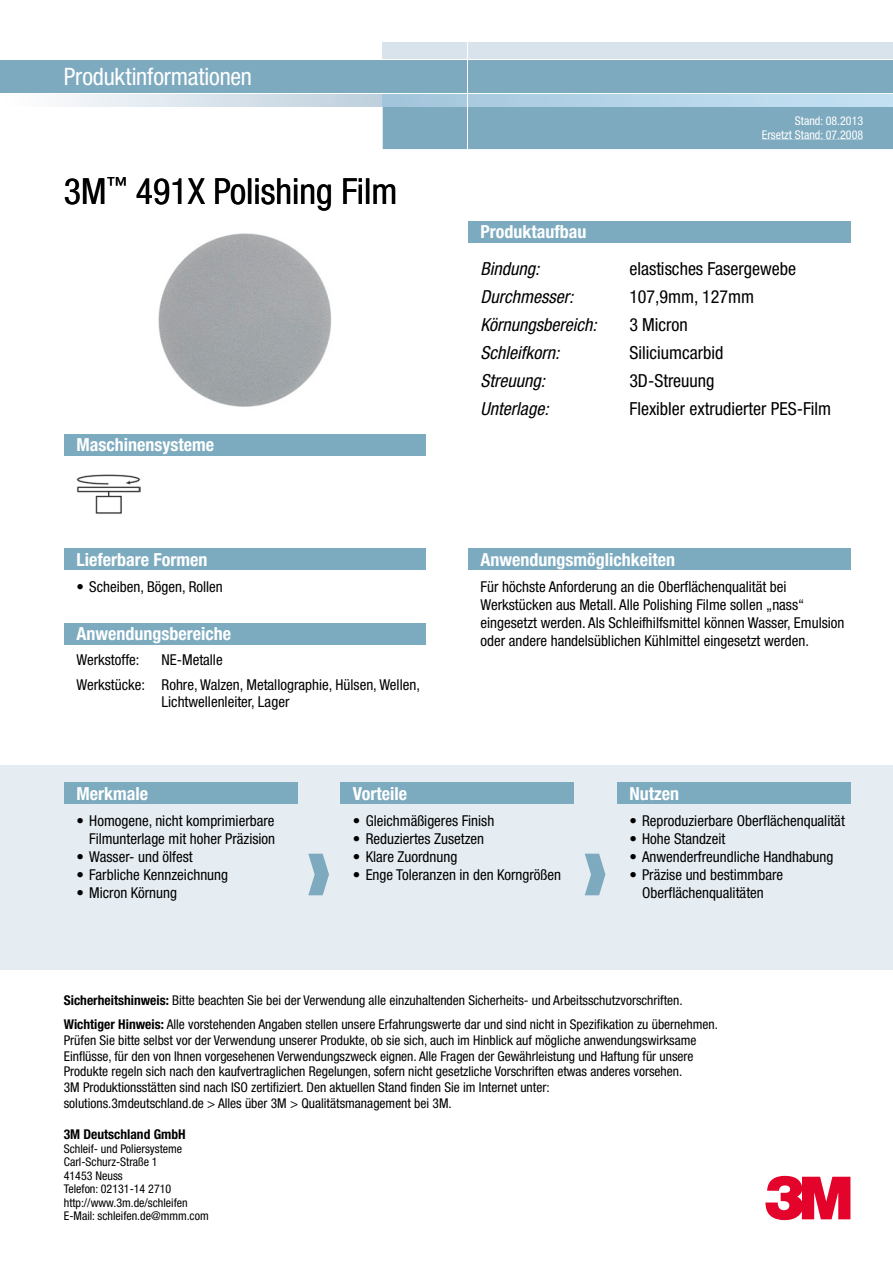
<style>
.page{position:relative;width:893px;height:1263px;background:#fff}
.page>*{position:absolute;margin:0;border:0;box-sizing:border-box;transform-origin:0 0}
.t1{font:condensed 36px "Helvetica Neue LT Pro";color:#000}
.t2{font:condensed 24px "Helvetica Neue LT Pro";letter-spacing:-.005em;color:#fff}
.t3{font:700 condensed 18px "Helvetica Neue LT Pro";color:#fff}
.t4{font:condensed 18px "Helvetica Neue LT Pro";color:#000}
.t5{font:italic condensed 18px "Helvetica Neue LT Pro";color:#000}
.t6{font:condensed 15px/18px "Helvetica Neue LT Pro";color:#000}
.t7{font:condensed 13.5px/15.8px "Helvetica Neue LT Pro";color:#000}
.t8{font:700 condensed 13.5px "Helvetica Neue LT Pro";color:#000}
.t9{font:condensed 12px/13.5px "Helvetica Neue LT Pro";color:#000}
.t10{font:condensed 12px/14.4px "Helvetica Neue LT Pro";color:#fff;text-align:right}
.s1{font-weight:700}
</style>
<div class="page">
<div style="left:0;top:60px;width:893px;height:34px;background:#7eaac0"></div>
<div style="left:383px;top:43px;width:510px;height:17px;background:#d9e3eb"></div>
<svg style="left:63px;top:94px;width:320px;height:12px;background:#d8e2ea"></svg>
<div style="left:383px;top:106px;width:510px;height:43px;background:#7eaac0"></div>
<svg style="left:383px;top:94px;width:510px;height:12px;background:#b4d3e7"></svg>
<div style="left:795px;top:116px;width:68px;height:9px;background:#7eaac0"></div>
<div style="left:762px;top:130px;width:101px;height:9px;background:#7eaac0"></div>
<hr style="left:0;top:93px;width:893px;height:1px;background:#fff">
<hr style="left:468px;top:43px;width:1px;height:106px;background:#fff">
<hr style="left:0;top:59px;width:893px;height:1px;background:#fff">
<svg style="left:765px;top:1176px;width:85px;height:44px"></svg>
<div style="left:0;top:765px;width:893px;height:204px;background:#e6edf2"></div>
<svg style="left:308px;top:854px;width:21px;height:41px"></svg>
<svg style="left:585px;top:854px;width:20px;height:41px"></svg>
<img style="left:158px;top:233px;width:173px;height:174px">
<div style="left:468px;top:221px;width:382px;height:21px;background:#7caabf"></div>
<div style="left:64px;top:434px;width:361px;height:21px;background:#7caabf"></div>
<img style="left:77px;top:474px;width:63px;height:40px">
<div style="left:64px;top:549px;width:361px;height:21px;background:#7caabf"></div>
<div style="left:468px;top:549px;width:382px;height:21px;background:#7caabf"></div>
<div style="left:64px;top:783px;width:234px;height:21px;background:#7caabf"></div>
<div style="left:340px;top:783px;width:234px;height:21px;background:#7caabf"></div>
<div style="left:617px;top:783px;width:233px;height:21px;background:#7caabf"></div>
<div style="left:64px;top:623px;width:361px;height:21px;background:#7caabf"></div>
<h2 class="t2" style="left:64px;top:62px;width:190px">Produktinformationen</h2>
<h1 class="t1" style="left:64px;top:170px;width:335px">3M<sup>™</sup> 491X Polishing Film</h1>
<h3 class="t3" style="left:77px;top:434px;width:139px">Maschinensysteme</h3>
<h3 class="t3" style="left:77px;top:548px;width:132px">Lieferbare Formen</h3>
<p class="t6" style="left:77px;top:578px;width:148px">• Scheiben, Bögen, Rollen</p>
<h3 class="t3" style="left:77px;top:623px;width:156px">Anwendungsbereiche</h3>
<p class="t6" style="left:77px;top:651px;width:64px">Werkstoffe:</p>
<p class="t6" style="left:77px;top:647px;width:345px;line-height:25px;text-indent:85px">NE-Metalle<br>Werkstücke: Rohre, Walzen, Metallographie, Hülsen, Wellen,</p>
<p class="t6" style="left:162px;top:692px;width:129px">Lichtwellenleiter, Lager</p>
<p class="t10" style="left:762px;top:113px;width:103px">Stand: 08.2013<br>Ersetzt Stand: 07.2008</p>
<h3 class="t3" style="left:480px;top:221px;width:107px">Produktaufbau</h3>
<h3 class="t5" style="left:480px;top:258px;width:61px">Bindung:</h3>
<h3 class="t4" style="left:629px;top:258px;width:168px">elastisches Fasergewebe</h3>
<h3 class="t5" style="left:480px;top:286px;width:94px">Durchmesser:</h3>
<h3 class="t4" style="left:629px;top:286px;width:126px">107,9mm, 127mm</h3>
<h3 class="t5" style="left:480px;top:314px;width:118px">Körnungsbereich:</h3>
<h3 class="t4" style="left:629px;top:314px;width:60px">3 Micron</h3>
<h3 class="t5" style="left:480px;top:342px;width:80px">Schleifkorn:</h3>
<h3 class="t4" style="left:629px;top:342px;width:96px">Siliciumcarbid</h3>
<h3 class="t5" style="left:480px;top:370px;width:66px">Streuung:</h3>
<h3 class="t4" style="left:629px;top:370px;width:87px">3D-Streuung</h3>
<h3 class="t5" style="left:480px;top:398px;width:70px">Unterlage:</h3>
<h3 class="t4" style="left:629px;top:398px;width:203px">Flexibler extrudierter PES-Film</h3>
<h3 class="t3" style="left:480px;top:548px;width:196px">Anwendungsmöglichkeiten</h3>
<p class="t6" style="left:480px;top:578px;width:365px">Für höchste Anforderung an die Oberflächenqualität bei Werkstücken aus Metall. Alle Polishing Filme sollen „nass“ eingesetzt werden. Als Schleifhilfsmittel können Wasser, Emulsion oder andere handelsüblichen Kühlmittel eingesetzt werden.</p>
<h3 class="t3" style="left:77px;top:782px;width:73px">Merkmale</h3>
<p class="t6" style="left:77px;top:812px;width:200px;text-align:right">• Homogene, nicht komprimierbare<br>Filmunterlage mit hoher Präzision</p>
<p class="t6" style="left:77px;top:848px;width:118px">• Wasser- und ölfest</p>
<p class="t6" style="left:77px;top:866px;width:153px">• Farbliche Kennzeichnung</p>
<p class="t6" style="left:77px;top:884px;width:102px">• Micron Körnung</p>
<h3 class="t3" style="left:353px;top:782px;width:56px">Vorteile</h3>
<p class="t6" style="left:353px;top:812px;width:143px">• Gleichmäßigeres Finish</p>
<p class="t6" style="left:353px;top:830px;width:133px">• Reduziertes Zusetzen</p>
<p class="t6" style="left:353px;top:848px;width:106px">• Klare Zuordnung</p>
<p class="t6" style="left:353px;top:866px;width:210px">• Enge Toleranzen in den Korngrößen</p>
<h3 class="t3" style="left:629px;top:782px;width:51px">Nutzen</h3>
<p class="t6" style="left:629px;top:812px;width:217px">• Reproduzierbare Oberflächenqualität</p>
<p class="t6" style="left:629px;top:830px;width:98px">• Hohe Standzeit</p>
<p class="t6" style="left:629px;top:848px;width:206px">• Anwenderfreundliche Handhabung</p>
<p class="t6" style="left:629px;top:866px;width:155px;text-align:center">• Präzise und bestimmbare<br>Oberflächenqualitäten</p>
<p class="t7" style="left:64px;top:988px;width:656px;line-height:24.3px"><span class="s1">Sicherheitshinweis:</span> Bitte beachten Sie bei der Verwendung alle einzuhaltenden Sicherheits- und Arbeitsschutzvorschriften.<br><span class="s1">Wichtiger Hinweis:</span> Alle vorstehenden Angaben stellen unsere Erfahrungswerte dar und sind nicht in Spezifikation zu übernehmen.</p>
<p class="t7" style="left:64px;top:1032px;width:634px">Prüfen Sie bitte selbst vor der Verwendung unserer Produkte, ob sie sich, auch im Hinblick auf mögliche anwendungswirksame Einflüsse, für den von Ihnen vorgesehenen Verwendungszweck eignen. Alle Fragen der Gewährleistung und Haftung für unsere Produkte regeln sich nach den kaufvertraglichen Regelungen, sofern nicht gesetzliche Vorschriften etwas anderes vorsehen.<br>3M Produktionsstätten sind nach ISO zertifiziert. Den aktuellen Stand finden Sie im Internet unter:<br>solutions.3mdeutschland.de &gt; Alles über 3M &gt; Qualitätsmanagement bei 3M.</p>
<p class="t8" style="left:64px;top:1126px;width:123px">3M Deutschland GmbH</p>
<p class="t9" style="left:64px;top:1142px;width:146px">Schleif- und Poliersysteme<br>Carl-Schurz-Straße 1<br>41453 Neuss<br>Telefon: 02131-14 2710 http://www.3m.de/schleifen<br>E-Mail: schleifen.de@mmm.com</p>
</div>
